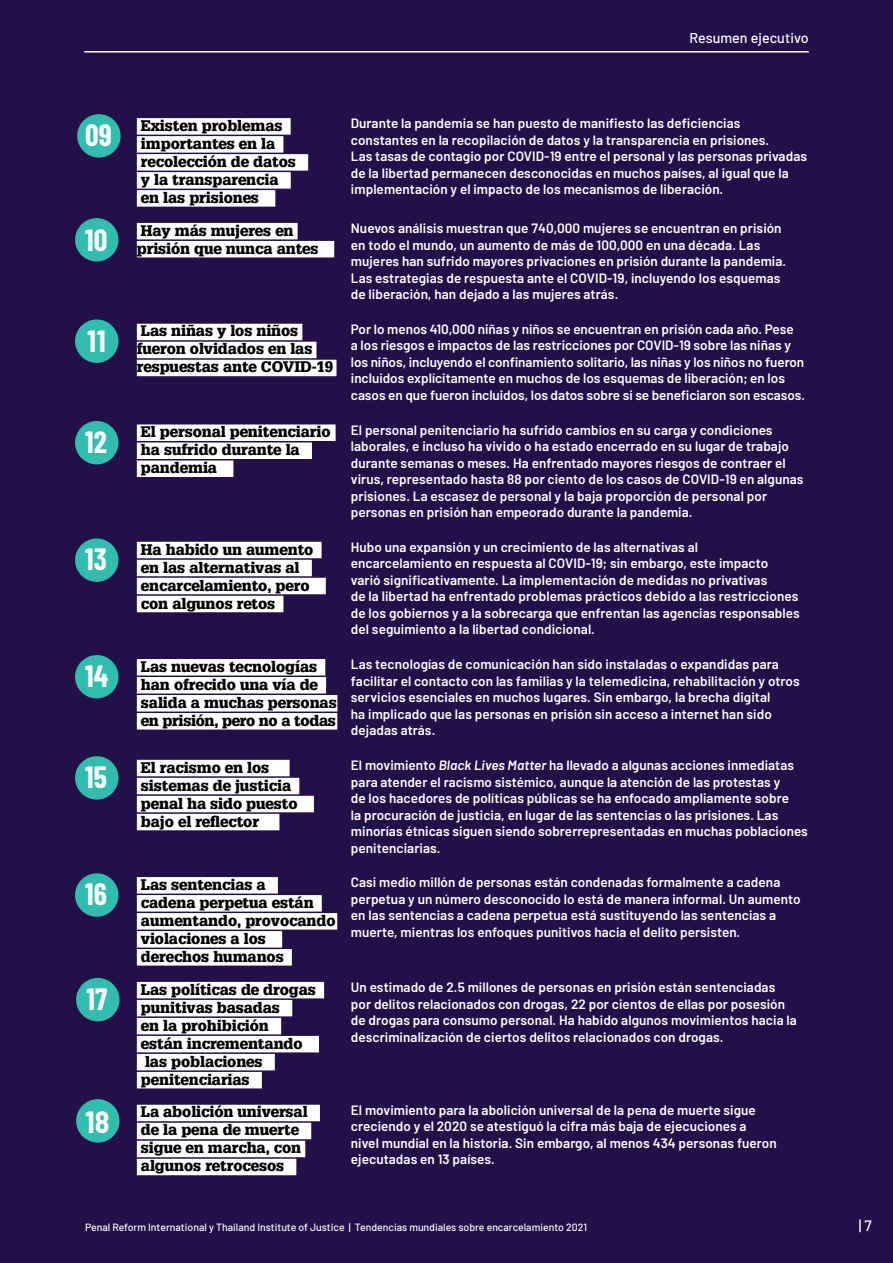
<style>
.page{position:relative;width:893px;height:1263px;background:#231049}
.page>*{position:absolute;margin:0;border:0;box-sizing:border-box;transform-origin:0 0}
.t1{font:700 30px "Barlow Condensed";letter-spacing:.005em;color:#fff}
.t2{font:700 semi-condensed 30px "Barlow";color:#fff}
.t3{font:900 15px/18px "Glypha";letter-spacing:-.005em;color:#000}
.t4{font:500 15px "Barlow";color:#fff}
.t5{font:500 14.25px "Barlow";letter-spacing:.005em;color:#fff}
.t6{font:600 13.5px/16.5px "Barlow";letter-spacing:.005em;color:#fff}
.t7{font:500 10.5px "Barlow";color:#fff}
.s1{font-style:italic}
</style>
<div class="page">
<div style="left:76px;top:1099px;width:44px;height:43px;background:#32bcad;border-radius:50%"></div>
<div style="left:77px;top:114px;width:44px;height:44px;background:#32bcad;border-radius:50%"></div>
<div style="left:75px;top:218px;width:43px;height:43px;background:#32bcad;border-radius:50%"></div>
<div style="left:75px;top:319px;width:43px;height:44px;background:#32bcad;border-radius:50%"></div>
<div style="left:75px;top:421px;width:43px;height:43px;background:#32bcad;border-radius:50%"></div>
<div style="left:75px;top:538px;width:43px;height:44px;background:#32bcad;border-radius:50%"></div>
<div style="left:75px;top:655px;width:43px;height:43px;background:#32bcad;border-radius:50%"></div>
<div style="left:75px;top:756px;width:43px;height:44px;background:#32bcad;border-radius:50%"></div>
<div style="left:76px;top:978px;width:44px;height:43px;background:#32bcad;border-radius:50%"></div>
<div style="left:75px;top:873px;width:43px;height:44px;background:#32bcad;border-radius:50%"></div>
<div style="left:137px;top:118px;width:154px;height:17px;background:#fff"></div>
<div style="left:137px;top:136px;width:146px;height:17px;background:#fff"></div>
<div style="left:137px;top:154px;width:171px;height:17px;background:#fff"></div>
<div style="left:137px;top:172px;width:154px;height:17px;background:#fff"></div>
<div style="left:137px;top:190px;width:138px;height:17px;background:#fff"></div>
<div style="left:137px;top:223px;width:161px;height:16px;background:#fff"></div>
<div style="left:137px;top:241px;width:197px;height:16px;background:#fff"></div>
<div style="left:137px;top:324px;width:165px;height:16px;background:#fff"></div>
<div style="left:137px;top:342px;width:179px;height:16px;background:#fff"></div>
<div style="left:137px;top:360px;width:199px;height:16px;background:#fff"></div>
<div style="left:137px;top:424px;width:199px;height:17px;background:#fff"></div>
<div style="left:137px;top:442px;width:175px;height:17px;background:#fff"></div>
<div style="left:137px;top:460px;width:96px;height:17px;background:#fff"></div>
<div style="left:137px;top:542px;width:185px;height:16px;background:#fff"></div>
<div style="left:137px;top:560px;width:175px;height:16px;background:#fff"></div>
<div style="left:137px;top:578px;width:189px;height:16px;background:#fff"></div>
<div style="left:137px;top:596px;width:146px;height:16px;background:#fff"></div>
<div style="left:137px;top:659px;width:188px;height:16px;background:#fff"></div>
<div style="left:137px;top:677px;width:189px;height:16px;background:#fff"></div>
<div style="left:137px;top:695px;width:200px;height:16px;background:#fff"></div>
<div style="left:137px;top:713px;width:200px;height:16px;background:#fff"></div>
<div style="left:137px;top:760px;width:153px;height:16px;background:#fff"></div>
<div style="left:137px;top:778px;width:162px;height:16px;background:#fff"></div>
<div style="left:137px;top:796px;width:177px;height:16px;background:#fff"></div>
<div style="left:137px;top:814px;width:142px;height:16px;background:#fff"></div>
<div style="left:137px;top:877px;width:141px;height:16px;background:#fff"></div>
<div style="left:137px;top:895px;width:185px;height:16px;background:#fff"></div>
<div style="left:137px;top:913px;width:200px;height:16px;background:#fff"></div>
<div style="left:137px;top:931px;width:145px;height:16px;background:#fff"></div>
<div style="left:137px;top:949px;width:155px;height:16px;background:#fff"></div>
<div style="left:137px;top:982px;width:187px;height:16px;background:#fff"></div>
<div style="left:137px;top:1000px;width:155px;height:16px;background:#fff"></div>
<div style="left:137px;top:1018px;width:144px;height:16px;background:#fff"></div>
<div style="left:137px;top:1036px;width:182px;height:16px;background:#fff"></div>
<div style="left:137px;top:1054px;width:138px;height:16px;background:#fff"></div>
<div style="left:137px;top:1072px;width:125px;height:16px;background:#fff"></div>
<div style="left:137px;top:1105px;width:183px;height:16px;background:#fff"></div>
<div style="left:137px;top:1123px;width:174px;height:16px;background:#fff"></div>
<div style="left:137px;top:1141px;width:168px;height:16px;background:#fff"></div>
<div style="left:137px;top:1159px;width:159px;height:16px;background:#fff"></div>
<hr style="left:84px;top:51px;width:725px;height:2px;background:#fff">
<p class="t5" style="left:689px;top:27px;width:121px">Resumen ejecutivo</p>
<h1 class="t1" style="left:85px;top:114px;width:28px">09</h1>
<p class="t3" style="left:141px;top:116px;width:156px">Existen problemas importantes en la recolección de datos y la transparencia en las prisiones</p>
<p class="t6" style="left:351px;top:114px;width:458px">Durante la pandemia se han puesto de manifiesto las deficiencias constantes en la recopilación de datos y la transparencia en prisiones.<br>Las tasas de contagio por COVID-19 entre el personal y las personas privadas de la libertad permanecen desconocidas en muchos países, al igual que la implementación y el impacto de los mecanismos de liberación.</p>
<h1 class="t1" style="left:85px;top:219px;width:24px">10</h1>
<p class="t3" style="left:137px;top:221px;width:183px">Hay más mujeres en prisión que nunca antes</p>
<p class="t6" style="left:351px;top:219px;width:437px">Nuevos análisis muestran que 740,000 mujeres se encuentran en prisión en todo el mundo, un aumento de más de 100,000 en una década. Las mujeres han sufrido mayores privaciones en prisión durante la pandemia.<br>Las estrategias de respuesta ante el COVID-19, incluyendo los esquemas de liberación, han dejado a las mujeres atrás.</p>
<h1 class="t1" style="left:87px;top:320px;width:20px">11</h1>
<p class="t3" style="left:137px;top:322px;width:198px">Las niñas y los niños fueron olvidados en las respuestas ante COVID-19</p>
<p class="t6" style="left:351px;top:320px;width:456px">Por lo menos 410,000 niñas y niños se encuentran en prisión cada año. Pese<br>a los riesgos e impactos de las restricciones por COVID-19 sobre las niñas y los niños, incluyendo el confinamiento solitario, las niñas y los niños no fueron incluidos explícitamente en muchos de los esquemas de liberación; en los casos en que fueron incluidos, los datos sobre si se beneficiaron son escasos.</p>
<h1 class="t1" style="left:85px;top:421px;width:23px">12</h1>
<p class="t3" style="left:141px;top:423px;width:191px">El personal penitenciario ha sufrido durante la pandemia</p>
<p class="t6" style="left:351px;top:420px;width:454px">El personal penitenciario ha sufrido cambios en su carga y condiciones laborales, e incluso ha vivido o ha estado encerrado en su lugar de trabajo durante semanas o meses. Ha enfrentado mayores riesgos de contraer el virus, representado hasta 88 por ciento de los casos de COVID-19 en algunas prisiones. La escasez de personal y la baja proporción de personal por personas en prisión han empeorado durante la pandemia.</p>
<h1 class="t1" style="left:85px;top:538px;width:23px">13</h1>
<p class="t3" style="left:141px;top:540px;width:174px">Ha habido un aumento en las alternativas al encarcelamiento, pero con algunos retos</p>
<p class="t6" style="left:351px;top:538px;width:450px">Hubo una expansión y un crecimiento de las alternativas al encarcelamiento en respuesta al COVID-19; sin embargo, este impacto varió significativamente. La implementación de medidas no privativas<br>de la libertad ha enfrentado problemas prácticos debido a las restricciones de los gobiernos y a la sobrecarga que enfrentan las agencias responsables del seguimiento a la libertad condicional.</p>
<h1 class="t1" style="left:85px;top:655px;width:25px">14</h1>
<p class="t3" style="left:141px;top:657px;width:197px">Las nuevas tecnologías han ofrecido una vía de salida a muchas personas en prisión, pero no a todas</p>
<p class="t6" style="left:351px;top:655px;width:450px">Las tecnologías de comunicación han sido instaladas o expandidas para facilitar el contacto con las familias y la telemedicina, rehabilitación y otros servicios esenciales en muchos lugares. Sin embargo, la brecha digital<br>ha implicado que las personas en prisión sin acceso a internet han sido dejadas atrás.</p>
<h1 class="t1" style="left:85px;top:756px;width:23px">15</h1>
<p class="t3" style="left:141px;top:758px;width:158px">El racismo en los sistemas de justicia penal ha sido puesto bajo el reflector</p>
<p class="t6" style="left:351px;top:756px;width:459px">El movimiento <span class="s1">Black Lives Matter</span> ha llevado a algunas acciones inmediatas para atender el racismo sistémico, aunque la atención de las protestas y<br>de los hacedores de políticas públicas se ha enfocado ampliamente sobre<br>la procuración de justicia, en lugar de las sentencias o las prisiones. Las minorías étnicas siguen siendo sobrerrepresentadas en muchas poblaciones penitenciarias.</p>
<h1 class="t1" style="left:85px;top:873px;width:23px">16</h1>
<p class="t3" style="left:141px;top:875px;width:196px">Las sentencias a<br>cadena perpetua están aumentando, provocando violaciones a los derechos humanos</p>
<p class="t6" style="left:351px;top:873px;width:451px">Casi medio millón de personas están condenadas formalmente a cadena perpetua y un número desconocido lo está de manera informal. Un aumento en las sentencias a cadena perpetua está sustituyendo las sentencias a muerte, mientras los enfoques punitivos hacia el delito persisten.</p>
<h1 class="t1" style="left:87px;top:978px;width:22px">17</h1>
<p class="t3" style="left:141px;top:980px;width:177px">Las políticas de drogas punitivas basadas<br>en la prohibición<br>están incrementando las poblaciones penitenciarias</p>
<p class="t6" style="left:351px;top:978px;width:447px">Un estimado de 2.5 millones de personas en prisión están sentenciadas por delitos relacionados con drogas, 22 por cientos de ellas por posesión de drogas para consumo personal. Ha habido algunos movimientos hacia la descriminalización de ciertos delitos relacionados con drogas.</p>
<h1 class="t2" style="left:85px;top:1100px;width:26px">18</h1>
<p class="t3" style="left:141px;top:1103px;width:168px">La abolición universal de la pena de muerte sigue en marcha, con algunos retrocesos</p>
<p class="t6" style="left:351px;top:1101px;width:427px">El movimiento para la abolición universal de la pena de muerte sigue creciendo y el 2020 se atestiguó la cifra más baja de ejecuciones a nivel mundial en la historia. Sin embargo, al menos 434 personas fueron ejecutadas en 13 países.</p>
<p class="t7" style="left:85px;top:1220px;width:503px">Penal Reform International y Thailand Institute of Justice | Tendencias mundiales sobre encarcelamiento 2021</p>
<p class="t4" style="left:859px;top:1215px;width:14px">| 7</p>
</div>
